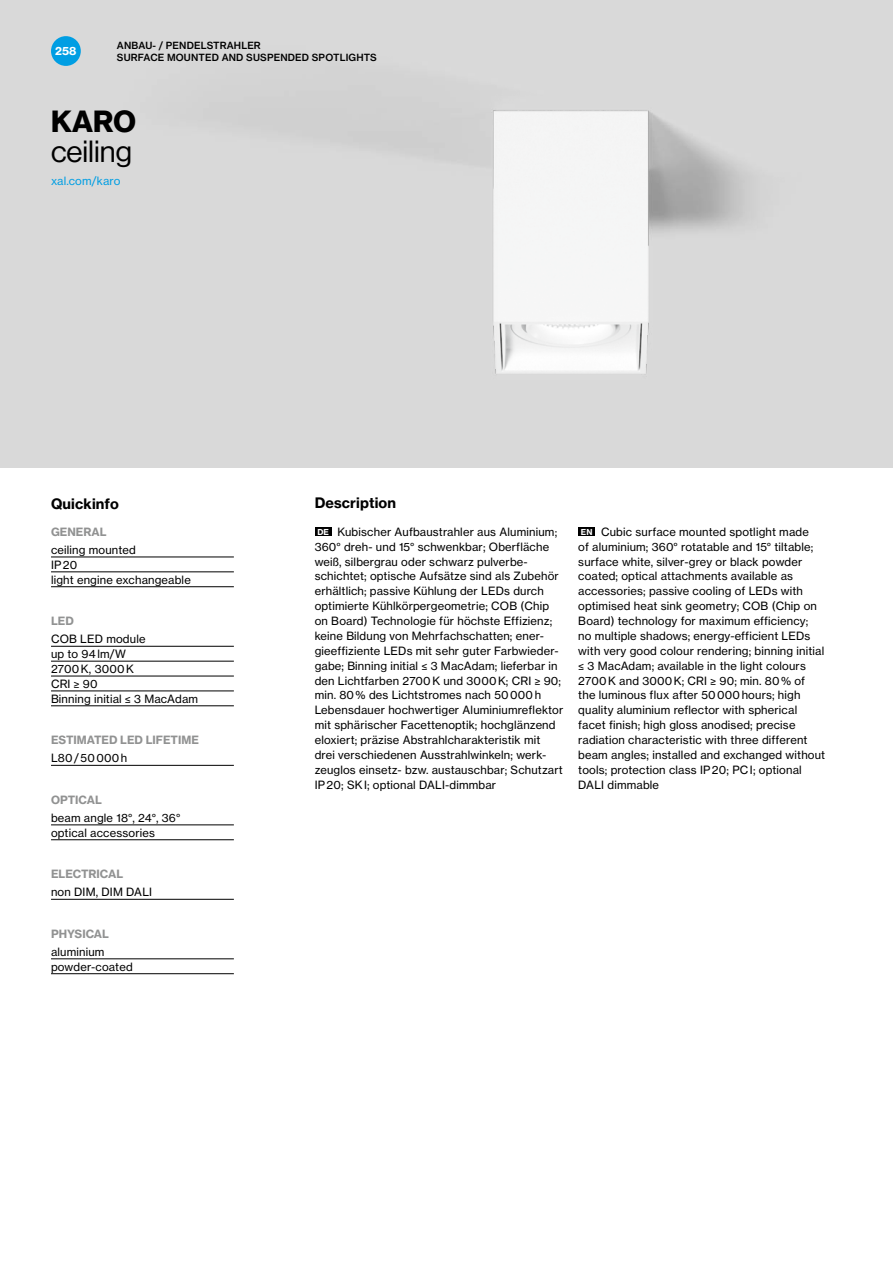
<style>
.page{position:relative;width:893px;height:1263px;background:#fff}
.page>*{position:absolute;margin:0;border:0;box-sizing:border-box;transform-origin:0 0}
.t1{font:30px "N Haas Grotesk DS Pro 55 Rg";color:#000}
.t2{font:30px "N Haas Grotesk DS Pro 75 Bd";color:#000}
.t3{font:14.25px "N Haas Grotesk TX Pro 75 Bd";letter-spacing:.01em;color:#000}
.t4{font:11.25px/14.9px "N Haas Grotesk TX Pro 55 Rg";letter-spacing:.015em;color:#000}
.t5{font:11.25px "N Haas Grotesk TX Pro 75 Bd";color:#919292}
.t6{font:11.25px "N Haas Grotesk TX Pro 55 Rg";letter-spacing:.015em;color:#009ee3}
.t7{font:11.25px "N Haas Grotesk TX Pro 75 Bd";color:#fff}
.t8{font:9.75px/12px "N Haas Grotesk TX Pro 65 Md";letter-spacing:.015em;color:#000}
.s1{font-family:"N Haas Grotesk TX Pro 75 Bd";font-size:8.1px;color:#fff}
</style>
<div class="page">
<img style="left:0;top:0;width:893px;height:468px">
<div style="left:51px;top:36px;width:30px;height:30px;background:#009ee3;border-radius:50%"></div>
<hr style="left:51px;top:661px;width:183px;height:1px;background:#000">
<hr style="left:51px;top:676px;width:183px;height:1px;background:#000">
<hr style="left:51px;top:691px;width:183px;height:1px;background:#000">
<hr style="left:51px;top:705px;width:183px;height:1px;background:#000">
<hr style="left:51px;top:825px;width:183px;height:1px;background:#000">
<hr style="left:51px;top:839px;width:183px;height:1px;background:#000">
<hr style="left:51px;top:958px;width:183px;height:1px;background:#000">
<hr style="left:51px;top:973px;width:183px;height:1px;background:#000">
<hr style="left:51px;top:646px;width:183px;height:1px;background:#000">
<hr style="left:51px;top:557px;width:183px;height:1px;background:#000">
<hr style="left:51px;top:572px;width:183px;height:1px;background:#000">
<hr style="left:51px;top:586px;width:183px;height:1px;background:#000">
<hr style="left:51px;top:765px;width:183px;height:1px;background:#000">
<hr style="left:51px;top:899px;width:183px;height:1px;background:#000">
<div style="left:315px;top:527px;width:16px;height:9px;background:#000"></div>
<div style="left:578px;top:527px;width:17px;height:9px;background:#000"></div>
<p class="t7" style="left:55px;top:44px;width:23px">258</p>
<p class="t8" style="left:117px;top:39px;width:261px">ANBAU- / PENDELSTRAHLER<br>SURFACE MOUNTED AND SUSPENDED SPOTLIGHTS</p>
<h1 class="t2" style="left:51px;top:104px;width:86px">KARO</h1>
<h1 class="t1" style="left:51px;top:134px;width:83px">ceiling</h1>
<p class="t6" style="left:51px;top:174px;width:71px">xal.com/karo</p>
<p class="t3" style="left:51px;top:494px;width:69px">Quickinfo</p>
<p class="t3" style="left:315px;top:494px;width:83px">Description</p>
<p class="t5" style="left:51px;top:525px;width:57px">GENERAL</p>
<p class="t4" style="left:51px;top:542px;width:141px">ceiling mounted<br>IP20<br>light engine exchangeable</p>
<p class="t5" style="left:51px;top:614px;width:24px">LED</p>
<p class="t4" style="left:51px;top:631px;width:149px">COB LED module<br>up to 94lm/W<br>2700K, 3000K<br>CRI ≥ 90<br>Binning initial ≤ 3 MacAdam</p>
<p class="t5" style="left:51px;top:733px;width:149px">ESTIMATED LED LIFETIME</p>
<p class="t4" style="left:51px;top:751px;width:78px">L80/50000h</p>
<p class="t5" style="left:51px;top:793px;width:52px">OPTICAL</p>
<p class="t4" style="left:51px;top:810px;width:131px">beam angle 18°, 24°, 36° optical accessories</p>
<p class="t5" style="left:51px;top:867px;width:74px">ELECTRICAL</p>
<p class="t4" style="left:51px;top:885px;width:103px">non DIM, DIM DALI</p>
<p class="t5" style="left:51px;top:927px;width:59px">PHYSICAL</p>
<p class="t4" style="left:51px;top:944px;width:83px">aluminium powder-coated</p>
<p class="t4" style="left:315px;top:524px;width:250px"><span class="s1">DE</span> Kubischer Aufbaustrahler aus Aluminium; 360° dreh- und 15° schwenkbar; Oberfläche weiß, silbergrau oder schwarz pulverbe&shy;schichtet; optische Aufsätze sind als Zubehör erhältlich; passive Kühlung der LEDs durch optimierte Kühlkörpergeometrie; COB (Chip on Board) Technologie für höchste Effizienz; keine Bildung von Mehrfachschatten; ener&shy;gieeffiziente LEDs mit sehr guter Farbwieder&shy;gabe; Binning initial ≤ 3 MacAdam; lieferbar in den Lichtfarben 2700K und 3000K; CRI ≥ 90; min. 80% des Lichtstromes nach 50000h Lebensdauer hochwertiger Aluminiumreflektor mit sphärischer Facettenoptik; hochglänzend eloxiert; präzise Abstrahlcharakteristik mit drei verschiedenen Ausstrahlwinkeln; werk&shy;zeuglos einsetz- bzw. austauschbar; Schutzart IP20; SKI; optional DALI-dimmbar</p>
<p class="t4" style="left:578px;top:524px;width:248px"><span class="s1">EN</span> Cubic surface mounted spotlight made<br>of aluminium; 360° rotatable and 15° tiltable; surface white, silver-grey or black powder coated; optical attachments available as accessories; passive cooling of LEDs with optimised heat sink geometry; COB (Chip on Board) technology for maximum efficiency;<br>no multiple shadows; energy-efficient LEDs with very good colour rendering; binning initial ≤ 3 MacAdam; available in the light colours 2700K and 3000K; CRI ≥ 90; min. 80% of the luminous flux after 50000hours; high quality aluminium reflector with spherical facet finish; high gloss anodised; precise radiation characteristic with three different beam angles; installed and exchanged without tools; protection class IP20; PCI; optional DALI dimmable</p>
</div>
